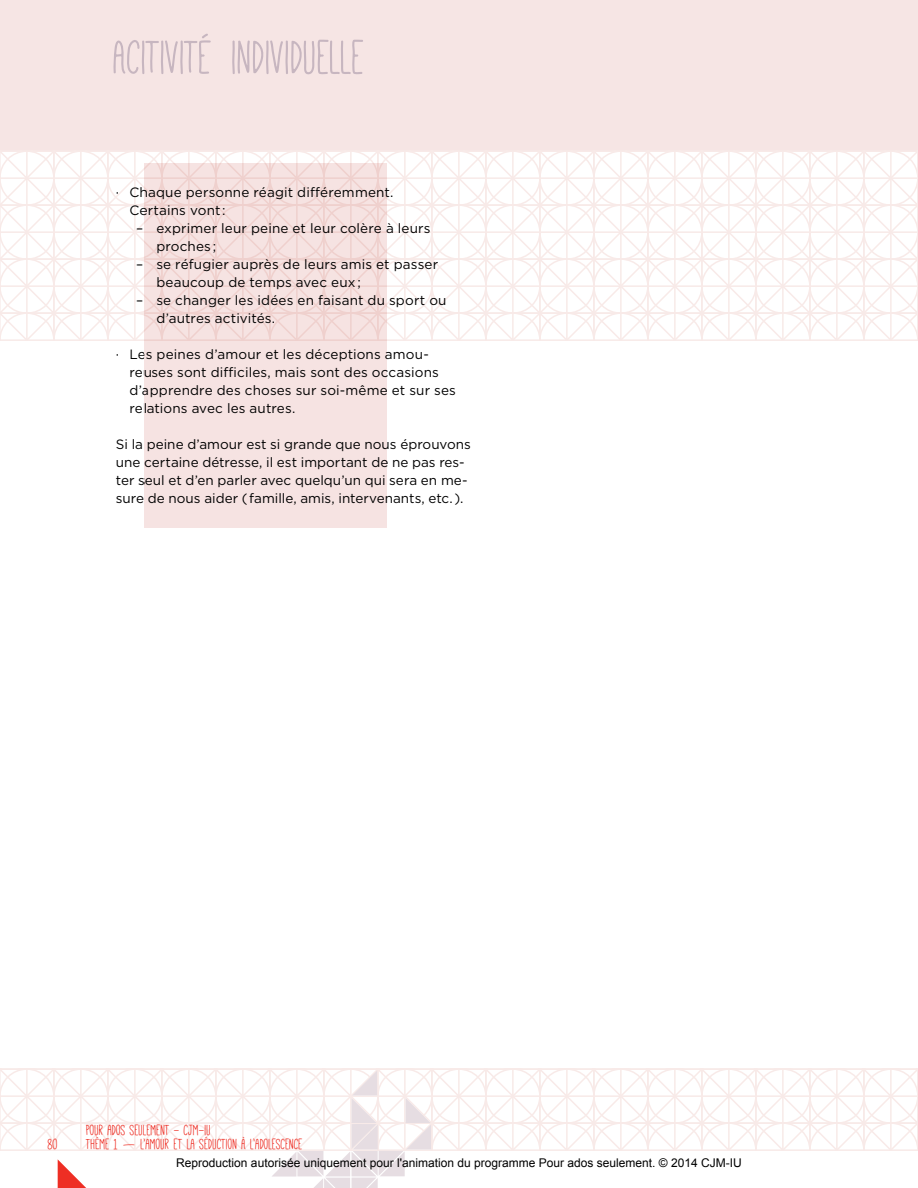
<style>
.page{position:relative;width:918px;height:1188px;background:#fff}
.page>*{position:absolute;margin:0;border:0;box-sizing:border-box;transform-origin:0 0}
.t1{font:52.5px "Mathlete Bulky";letter-spacing:-.005em;color:#c7b6c0}
.t2{font:16.5px "Mathlete Bulky";letter-spacing:.01em;color:#ee2e24}
.t3{font:13.5px/18px "Gotham";letter-spacing:.005em;color:#000}
.t4{font:12px "Arial";color:#000}
</style>
<div class="page">
<div style="left:0;top:0;width:918px;height:151px;background:#f6e3e2"></div>
<svg style="left:0;top:151px;width:918px;height:190px"></svg>
<hr style="left:864px;top:339px;width:54px;height:2px;background:#f8eae8">
<hr style="left:890px;top:313px;width:2px;height:28px;background:#f8eae8">
<div style="left:145px;top:164px;width:242px;height:364px;background:#f6e3e2"></div>
<svg style="left:0;top:1069px;width:918px;height:119px"></svg>
<h1 class="t1" style="left:114px;top:32px;width:252px">ACITIVITÉ INDIVIDUELLE</h1>
<p class="t3" style="left:129px;top:183px;width:266px;text-indent:-14px">· Chaque personne réagit différemment.<br>Certains vont :</p>
<p class="t3" style="left:156px;top:219px;width:276px;text-indent:-20px">– exprimer leur peine et leur colère à leurs proches ;</p>
<p class="t3" style="left:156px;top:255px;width:283px;text-indent:-20px">– se réfugier auprès de leurs amis et passer beaucoup de temps avec eux ;</p>
<p class="t3" style="left:156px;top:291px;width:292px;text-indent:-20px">– se changer les idées en faisant du sport ou d’autres activités.</p>
<p class="t3" style="left:129px;top:345px;width:328px;text-indent:-14px">· Les peines d’amour et les déceptions amou&shy;reuses sont difficiles, mais sont des occasions d’apprendre des choses sur soi-même et sur ses relations avec les autres.</p>
<p class="t3" style="left:116px;top:435px;width:357px">Si la peine d’amour est si grande que nous éprouvons une certaine détresse, il est important de ne pas res&shy;ter seul et d’en parler avec quelqu’un qui sera en me&shy;sure de nous aider ( famille, amis, intervenants, etc. ).</p>
<p class="t2" style="left:86px;top:1122px;width:126px">POUR ADOS SEULEMENT - CJM-IU</p>
<p class="t2" style="left:48px;top:1136px;width:11px">80</p>
<p class="t2" style="left:86px;top:1136px;width:218px">THÈME 1 — L’AMOUR ET LA SÉDUCTION À L’ADOLESCENCE</p>
<p class="t4" style="left:176px;top:1154px;width:567px">Reproduction autorisée uniquement pour l'animation du programme Pour ados seulement. © 2014 CJM-IU</p>
</div>
